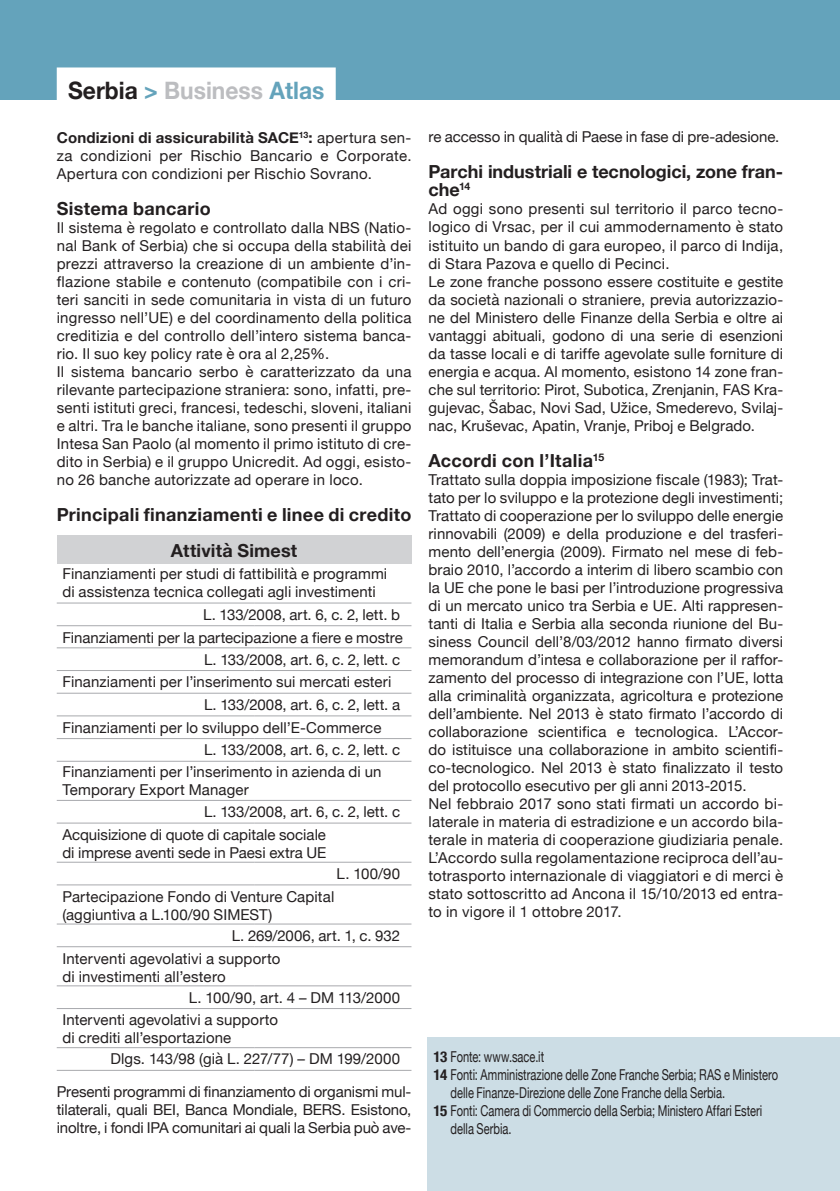
<style>
.page{position:relative;width:840px;height:1191px;background:#fff}
.page>*{position:absolute;margin:0;border:0;box-sizing:border-box;transform-origin:0 0}
.t1{font:700 24px "Helvetica Neue";color:#bcbdc0;scale:.95 1}
.t2{font:700 18px/18px "Helvetica Neue";letter-spacing:.015em;color:#231f20}
.t3{font:15px/18px "Helvetica Neue";letter-spacing:.005em;color:#231f20;text-align:justify}
.t4{font:15px/18px "Helvetica Neue";letter-spacing:.005em;color:#231f20;scale:.74 1}
.s1{color:#231f20}
.s2{color:#64a3bb}
.s3{font-weight:700}
.s4{font-weight:700;font-stretch:condensed}
</style>
<div class="page">
<div style="left:57px;top:535px;width:354px;height:29px;background:#d1d2d4"></div>
<hr style="left:57px;top:1047px;width:197px;height:1px;background:#a8a9ad">
<hr style="left:254px;top:1047px;width:157px;height:1px;background:#a8a9ad">
<hr style="left:57px;top:1069px;width:197px;height:1px;background:#a8a9ad">
<hr style="left:254px;top:1069px;width:157px;height:1px;background:#a8a9ad">
<hr style="left:57px;top:602px;width:197px;height:1px;background:#a8a9ad">
<hr style="left:254px;top:602px;width:157px;height:1px;background:#a8a9ad">
<hr style="left:57px;top:625px;width:197px;height:1px;background:#a8a9ad">
<hr style="left:254px;top:625px;width:157px;height:1px;background:#a8a9ad">
<hr style="left:57px;top:647px;width:197px;height:1px;background:#a8a9ad">
<hr style="left:254px;top:647px;width:157px;height:1px;background:#a8a9ad">
<hr style="left:57px;top:670px;width:197px;height:1px;background:#a8a9ad">
<hr style="left:254px;top:670px;width:157px;height:1px;background:#a8a9ad">
<hr style="left:57px;top:692px;width:197px;height:1px;background:#a8a9ad">
<hr style="left:254px;top:692px;width:157px;height:1px;background:#a8a9ad">
<hr style="left:57px;top:715px;width:197px;height:1px;background:#a8a9ad">
<hr style="left:254px;top:715px;width:157px;height:1px;background:#a8a9ad">
<hr style="left:57px;top:738px;width:197px;height:1px;background:#a8a9ad">
<hr style="left:254px;top:738px;width:157px;height:1px;background:#a8a9ad">
<hr style="left:57px;top:760px;width:197px;height:1px;background:#a8a9ad">
<hr style="left:254px;top:760px;width:157px;height:1px;background:#a8a9ad">
<hr style="left:57px;top:800px;width:197px;height:1px;background:#a8a9ad">
<hr style="left:254px;top:800px;width:157px;height:1px;background:#a8a9ad">
<hr style="left:57px;top:822px;width:197px;height:1px;background:#a8a9ad">
<hr style="left:254px;top:822px;width:157px;height:1px;background:#a8a9ad">
<hr style="left:57px;top:861px;width:197px;height:1px;background:#a8a9ad">
<hr style="left:254px;top:861px;width:157px;height:1px;background:#a8a9ad">
<hr style="left:57px;top:884px;width:197px;height:1px;background:#a8a9ad">
<hr style="left:254px;top:884px;width:157px;height:1px;background:#a8a9ad">
<hr style="left:57px;top:923px;width:197px;height:1px;background:#a8a9ad">
<hr style="left:254px;top:923px;width:157px;height:1px;background:#a8a9ad">
<hr style="left:57px;top:946px;width:197px;height:1px;background:#a8a9ad">
<hr style="left:254px;top:946px;width:157px;height:1px;background:#a8a9ad">
<hr style="left:57px;top:985px;width:197px;height:1px;background:#a8a9ad">
<hr style="left:254px;top:985px;width:157px;height:1px;background:#a8a9ad">
<hr style="left:57px;top:1008px;width:197px;height:1px;background:#a8a9ad">
<hr style="left:254px;top:1008px;width:157px;height:1px;background:#a8a9ad">
<div style="left:427px;top:1037px;width:412px;height:154px;background:#ccdde5"></div>
<div style="left:0;top:0;width:839px;height:99px;background:#64a3bb"></div>
<div style="left:57px;top:67px;width:278px;height:36px;background:#fff"></div>
<p class="t1" style="left:68px;top:72px;width:271px"><span class="s1">Serbia</span> <span class="s2">&gt;</span> Business <span class="s2">Atlas</span></p>
<p class="t3" style="left:57px;top:129px;width:356px"><span class="s3">Condizioni di assicurabilità SACE</span><sup>13</sup><span class="s3">:</span> apertura sen&shy;za condizioni per Rischio Bancario e Corporate.<br>Apertura con condizioni per Rischio Sovrano.</p>
<p class="t2" style="left:57px;top:200px;width:155px">Sistema bancario</p>
<p class="t3" style="left:57px;top:219px;width:356px">Il sistema è regolato e controllato dalla NBS (Natio&shy;nal Bank of Serbia) che si occupa della stabilità dei prezzi attraverso la creazione di un ambiente d’in&shy;flazione stabile e contenuto (compatibile con i cri&shy;teri sanciti in sede comunitaria in vista di un futuro ingresso nell’UE) e del coordinamento della politica creditizia e del controllo dell’intero sistema banca&shy;rio. Il suo key policy rate è ora al 2,25%.</p>
<p class="t3" style="left:57px;top:363px;width:356px">Il sistema bancario serbo è caratterizzato da una rilevante partecipazione straniera: sono, infatti, pre&shy;senti istituti greci, francesi, tedeschi, sloveni, italiani e altri. Tra le banche italiane, sono presenti il gruppo Intesa San Paolo (al momento il primo istituto di cre&shy;dito in Serbia) e il gruppo Unicredit. Ad oggi, esisto&shy;no 26 banche autorizzate ad operare in loco.</p>
<p class="t2" style="left:57px;top:506px;width:356px">Principali finanziamenti e linee di credito</p>
<p class="t2" style="left:171px;top:541px;width:128px">Attività Simest</p>
<p class="t3" style="left:62px;top:566px;width:326px">Finanziamenti per studi di fattibilità e programmi</p>
<p class="t3" style="left:62px;top:584px;width:315px">di assistenza tecnica collegati agli investimenti</p>
<p class="t3" style="left:203px;top:606px;width:198px">L. 133/2008, art. 6, c. 2, lett. b</p>
<p class="t3" style="left:62px;top:629px;width:342px">Finanziamenti per la partecipazione a fiere e mostre</p>
<p class="t3" style="left:204px;top:651px;width:197px">L. 133/2008, art. 6, c. 2, lett. c</p>
<p class="t3" style="left:62px;top:674px;width:330px">Finanziamenti per l’inserimento sui mercati esteri</p>
<p class="t3" style="left:204px;top:696px;width:197px">L. 133/2008, art. 6, c. 2, lett. a</p>
<p class="t3" style="left:62px;top:719px;width:320px">Finanziamenti per lo sviluppo dell’E-Commerce</p>
<p class="t3" style="left:204px;top:742px;width:197px">L. 133/2008, art. 6, c. 2, lett. c</p>
<p class="t3" style="left:62px;top:763px;width:320px">Finanziamenti per l’inserimento in azienda di un<br>Temporary Export Manager</p>
<p class="t3" style="left:204px;top:803px;width:197px">L. 133/2008, art. 6, c. 2, lett. c</p>
<p class="t3" style="left:62px;top:826px;width:265px">Acquisizione di quote di capitale sociale</p>
<p class="t3" style="left:62px;top:844px;width:265px">di imprese aventi sede in Paesi extra UE</p>
<p class="t3" style="left:336px;top:865px;width:65px">L. 100/90</p>
<p class="t3" style="left:62px;top:888px;width:273px">Partecipazione Fondo di Venture Capital</p>
<p class="t3" style="left:62px;top:906px;width:211px">(aggiuntiva a L.100/90 SIMEST)</p>
<p class="t3" style="left:231px;top:927px;width:170px">L. 269/2006, art. 1, c. 932</p>
<p class="t3" style="left:62px;top:950px;width:219px">Interventi agevolativi a supporto</p>
<p class="t3" style="left:62px;top:968px;width:165px">di investimenti all’estero</p>
<p class="t3" style="left:189px;top:989px;width:213px">L. 100/90, art. 4 – DM 113/2000</p>
<p class="t3" style="left:62px;top:1011px;width:217px">Interventi agevolativi a supporto</p>
<p class="t3" style="left:62px;top:1029px;width:170px">di crediti all’esportazione</p>
<p class="t3" style="left:110px;top:1051px;width:291px">Dlgs. 143/98 (già L. 227/77) – DM 199/2000</p>
<p class="t3" style="left:57px;top:1083px;width:356px">Presenti programmi di finanziamento di organismi mul&shy;tilaterali, quali BEI, Banca Mondiale, BERS. Esistono, inoltre, i fondi IPA comunitari ai quali la Serbia può ave-</p>
<p class="t3" style="left:428px;top:129px;width:352px">re accesso in qualità di Paese in fase di pre-adesione.</p>
<p class="t2" style="left:428px;top:163px;width:356px">Parchi industriali e tecnologici, zone fran&shy;che<sup>14</sup></p>
<p class="t3" style="left:428px;top:201px;width:356px">Ad oggi sono presenti sul territorio il parco tecno&shy;logico di Vrsac, per il cui ammodernamento è stato istituito un bando di gara europeo, il parco di Indija, di Stara Pazova e quello di Pecinci.</p>
<p class="t3" style="left:428px;top:273px;width:356px">Le zone franche possono essere costituite e gestite da società nazionali o straniere, previa autorizzazio&shy;ne del Ministero delle Finanze della Serbia e oltre ai vantaggi abituali, godono di una serie di esenzioni da tasse locali e di tariffe agevolate sulle forniture di energia e acqua. Al momento, esistono 14 zone fran&shy;che sul territorio: Pirot, Subotica, Zrenjanin, FAS Kra&shy;gujevac, Šabac, Novi Sad, Užice, Smederevo, Svilaj&shy;nac, Kruševac, Apatin, Vranje, Priboj e Belgrado.</p>
<p class="t2" style="left:428px;top:451px;width:177px">Accordi con l’Italia<sup>15</sup></p>
<p class="t3" style="left:428px;top:471px;width:356px">Trattato sulla doppia imposizione fiscale (1983); Trat&shy;tato per lo sviluppo e la protezione degli investimenti; Trattato di cooperazione per lo sviluppo delle energie rinnovabili (2009) e della produzione e del trasferi&shy;mento dell’energia (2009). Firmato nel mese di feb&shy;braio 2010, l’accordo a interim di libero scambio con la UE che pone le basi per l’introduzione progressiva di un mercato unico tra Serbia e UE. Alti rappresen&shy;tanti di Italia e Serbia alla seconda riunione del Bu&shy;siness Council dell’8/03/2012 hanno firmato diversi memorandum d’intesa e collaborazione per il raffor&shy;zamento del processo di integrazione con l’UE, lotta alla criminalità organizzata, agricoltura e protezione dell’ambiente. Nel 2013 è stato firmato l’accordo di collaborazione scientifica e tecnologica. L’Accor&shy;do istituisce una collaborazione in ambito scientifi&shy;co-tecnologico. Nel 2013 è stato finalizzato il testo del protocollo esecutivo per gli anni 2013-2015.</p>
<p class="t3" style="left:428px;top:795px;width:356px">Nel febbraio 2017 sono stati firmati un accordo bi&shy;laterale in materia di estradizione e un accordo bila&shy;terale in materia di cooperazione giudiziaria penale.<br>L’Accordo sulla regolamentazione reciproca dell’au&shy;totrasporto internazionale di viaggiatori e di merci è stato sottoscritto ad Ancona il 15/10/2013 ed entra&shy;to in vigore il 1 ottobre 2017.</p>
<p class="t4" style="left:433px;top:1048px;width:151px"><span class="s4">13</span> Fonte: www.sace.it</p>
<p class="t4" style="left:450px;top:1066px;width:444px;text-indent:-17px"><span class="s4">14</span> Fonti: Amministrazione delle Zone Franche Serbia; RAS e Ministero delle Finanze-Direzione delle Zone Franche della Serbia.</p>
<p class="t4" style="left:450px;top:1102px;width:422px;text-indent:-17px"><span class="s4">15</span> Fonti: Camera di Commercio della Serbia; Ministero Affari Esteri della Serbia.</p>
</div>
